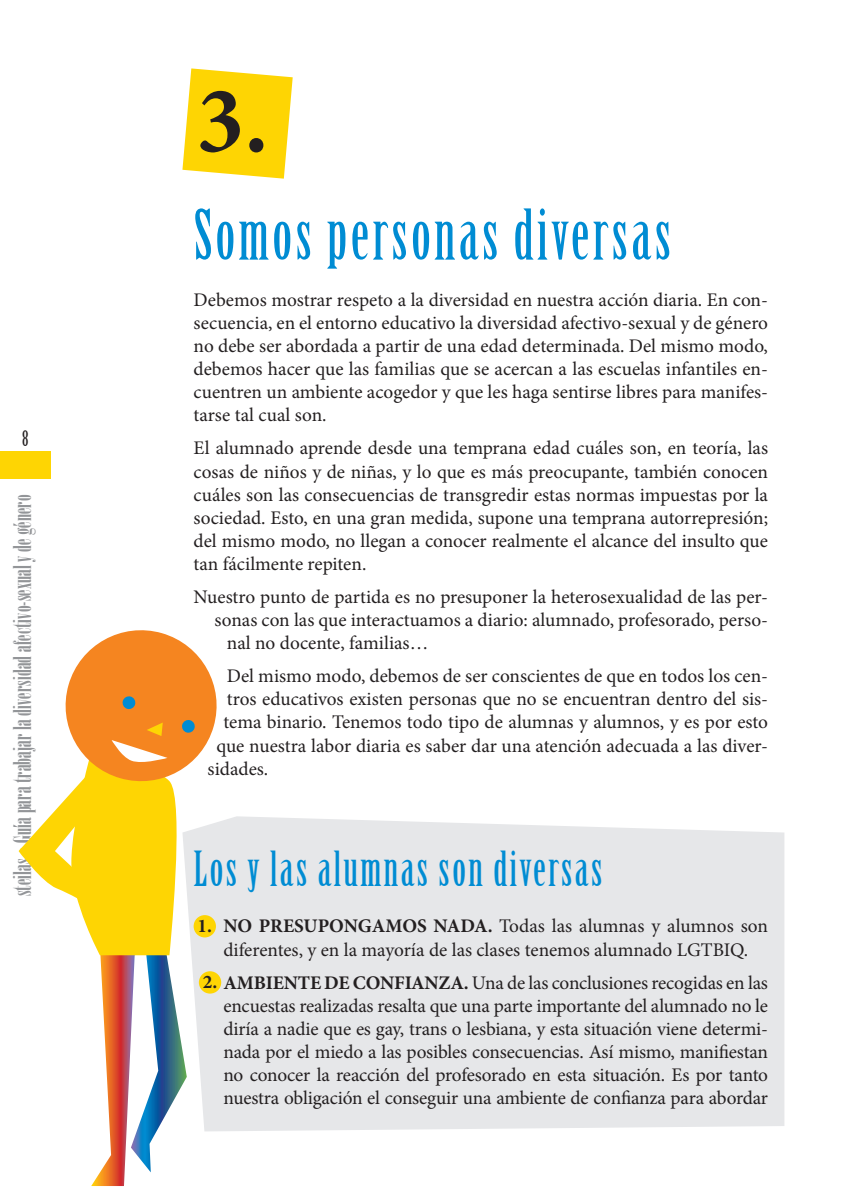
<style>
.page{position:relative;width:844px;height:1191px;background:#fff}
.page>*{position:absolute;margin:0;border:0;box-sizing:border-box;transform-origin:0 0}
.t1{font:700 95.2px "Minion Pro";color:#231f20}
.Izenburu00{font:68.25px "Birch Std";letter-spacing:.05em;color:#008cd3}
.Izenburu01{font:47.25px "Birch Std";letter-spacing:.05em;color:#008cd3}
.t2{font:24.5px "Onyx";color:#939598}
.t3{font:21px "Birch Std";color:#231f20}
.Testua{font:19.25px/23.1px "Minion Pro";color:#231f20;text-align:justify}
.t4{font:700 19.25px "Minion Pro";color:#231f20}
.s1{color:#fed503}
.s2{font-weight:700}
</style>
<div class="page">
<div style="left:0;top:451px;width:51px;height:28px;background:#fed503"></div>
<div style="left:225px;top:816px;width:559px;height:315px;background:#e6e7e9"></div>
<svg style="left:182px;top:68px;width:110px;height:111px;background:#fedb29"></svg>
<svg style="left:19px;top:630px;width:206px;height:556px"></svg>
<p class="t3" style="left:22px;top:427px;width:8px">8</p>
<p class="t2" style="left:8px;top:896px;width:403px;rotate:-90deg">steilas <span class="s1">•</span> Guía para trabajar la diversidad afectivo-sexual y de género</p>
<p class="t1" style="left:196px;top:54px;width:73px">3.</p>
<p class="Izenburu00" style="left:193px;top:196px;width:479px">Somos personas diversas</p>
<p class="Testua" style="left:193px;top:288px;width:576px">Debemos mostrar respeto a la diversidad en nuestra acción diaria. En con&shy;secuencia, en el entorno educativo la diversidad afectivo-sexual y de género no debe ser abordada a partir de una edad determinada. Del mismo modo, debemos hacer que las familias que se acercan a las escuelas infantiles en&shy;cuentren un ambiente acogedor y que les haga sentirse libres para manifes&shy;tarse tal cual son.</p>
<p class="Testua" style="left:193px;top:437px;width:576px">El alumnado aprende desde una temprana edad cuáles son, en teoría, las cosas de niños y de niñas, y lo que es más preocupante, también conocen cuáles son las consecuencias de transgredir estas normas impuestas por la sociedad. Esto, en una gran medida, supone una temprana autorrepresión; del mismo modo, no llegan a conocer realmente el alcance del insulto que tan fácilmente repiten.</p>
<p class="Testua" style="left:193px;top:585px;width:576px">Nuestro punto de partida es no presuponer la heterosexualidad de las per-</p>
<p class="Testua" style="left:214px;top:608px;width:555px">sonas con las que interactuamos a diario: alumnado, profesorado, perso-</p>
<p class="Testua" style="left:227px;top:631px;width:203px">nal no docente, familias…</p>
<p class="Testua" style="left:227px;top:664px;width:542px">Del mismo modo, debemos de ser conscientes de que en todos los cen-</p>
<p class="Testua" style="left:227px;top:687px;width:542px">tros educativos existen personas que no se encuentran dentro del sis-</p>
<p class="Testua" style="left:223px;top:711px;width:546px">tema binario. Tenemos todo tipo de alumnas y alumnos, y es por esto</p>
<p class="Testua" style="left:216px;top:734px;width:553px">que nuestra labor diaria es saber dar una atención adecuada a las diver-</p>
<p class="Testua" style="left:207px;top:757px;width:62px">sidades.</p>
<p class="Izenburu01" style="left:193px;top:842px;width:410px">Los y las alumnas son diversas</p>
<p class="t4" style="left:197px;top:912px;width:16px">1.</p>
<p class="Testua" style="left:223px;top:915px;width:546px"><span class="s2">NO PRESUPONGAMOS NADA.</span> Todas las alumnas y alumnos son diferentes, y en la mayoría de las clases tenemos alumnado LGTBIQ.</p>
<p class="Testua" style="left:203px;top:971px;width:566px"><span class="s2">2. AMBIENTE DE CONFIANZA.</span> Una de las conclusiones recogidas en las</p>
<p class="Testua" style="left:223px;top:994px;width:546px">encuestas realizadas resalta que una parte importante del alumnado no le diría a nadie que es gay, trans o lesbiana, y esta situación viene determi&shy;nada por el miedo a las posibles consecuencias. Así mismo, manifiestan no conocer la reacción del profesorado en esta situación. Es por tanto nuestra obligación el conseguir una ambiente de confianza para abordar</p>
</div>
